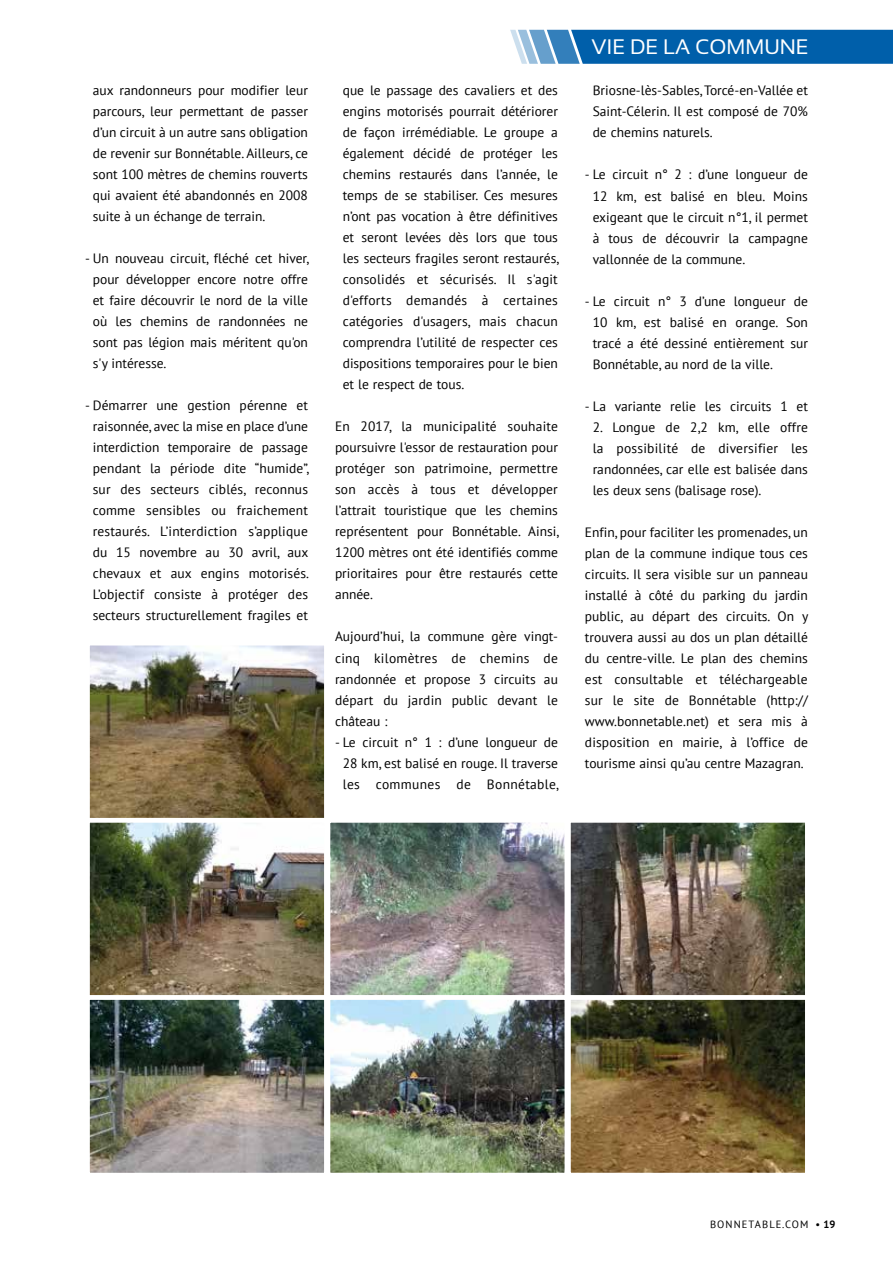
<style>
.page{position:relative;width:893px;height:1263px;background:#fff}
.page>*{position:absolute;margin:0;border:0;box-sizing:border-box;transform-origin:0 0}
.t1{font:21px "Sansation";color:#fff}
.t2{font:13.5px/21px "PT Sans";color:#000;text-align:justify}
.t3{font:10.5px "PT Sans";letter-spacing:.105em;color:#000}
.s1{font-weight:700}
</style>
<div class="page">
<svg style="left:510px;top:30px;width:383px;height:34px;background:#196fb2"></svg>
<img style="left:91px;top:647px;width:232px;height:524px">
<div style="left:85px;top:641px;width:244px;height:182px;border:5px solid #fff"></div>
<div style="left:85px;top:818px;width:244px;height:182px;border:5px solid #fff"></div>
<div style="left:85px;top:995px;width:244px;height:182px;border:5px solid #fff"></div>
<img style="left:331px;top:824px;width:473px;height:347px">
<div style="left:325px;top:818px;width:244px;height:182px;border:5px solid #fff"></div>
<div style="left:325px;top:995px;width:244px;height:182px;border:5px solid #fff"></div>
<div style="left:566px;top:818px;width:244px;height:182px;border:5px solid #fff"></div>
<div style="left:566px;top:995px;width:244px;height:182px;border:5px solid #fff"></div>
<p class="t2" style="left:93px;top:80px;width:217px">aux randonneurs pour modifier leur parcours, leur permettant de passer d’un circuit à un autre sans obligation de revenir sur Bonnétable. Ailleurs, ce sont 100 mètres de chemins rouverts qui avaient été abandonnés en 2008 suite à un échange de terrain.</p>
<p class="t2" style="left:93px;top:248px;width:218px;text-indent:-8px">- Un nouveau circuit, fléché cet hiver, pour développer encore notre offre et faire découvrir le nord de la ville où les chemins de randonnées ne sont pas légion mais méritent qu'on s'y intéresse.</p>
<p class="t2" style="left:85px;top:395px;width:226px;text-align:center">- Démarrer une gestion pérenne et raisonnée, avec la mise en place d’une interdiction temporaire de passage pendant la période dite “humide”, sur des secteurs ciblés, reconnus comme sensibles ou fraichement restaurés. L’interdiction s’applique du 15 novembre au 30 avril, aux chevaux et aux engins motorisés.<br>L’objectif consiste à protéger des secteurs structurellement fragiles et</p>
<p class="t2" style="left:343px;top:80px;width:218px">que le passage des cavaliers et des engins motorisés pourrait détériorer de façon irrémédiable. Le groupe a également décidé de protéger les chemins restaurés dans l’année, le temps de se stabiliser. Ces mesures n’ont pas vocation à être définitives et seront levées dès lors que tous les secteurs fragiles seront restaurés, consolidés et sécurisés. Il s'agit d'efforts demandés à certaines catégories d'usagers, mais chacun comprendra l’utilité de respecter ces dispositions temporaires pour le bien et le respect de tous.</p>
<p class="t2" style="left:335px;top:416px;width:226px">En 2017, la municipalité souhaite poursuivre l'essor de restauration pour protéger son patrimoine, permettre son accès à tous et développer l’attrait touristique que les chemins représentent pour Bonnétable. Ainsi, 1200 mètres ont été identifiés comme prioritaires pour être restaurés cette année.</p>
<p class="t2" style="left:335px;top:626px;width:225px">Aujourd’hui, la commune gère vingt&shy;cinq kilomètres de chemins de randonnée et propose 3 circuits au départ du jardin public devant le château :</p>
<p class="t2" style="left:335px;top:731px;width:225px;text-align:center">- Le circuit n° 1 : d’une longueur de<br>28 km, est balisé en rouge. Il traverse les communes de Bonnétable,</p>
<h1 class="t1" style="left:591px;top:35px;width:219px">VIE DE LA COMMUNE</h1>
<p class="t2" style="left:593px;top:80px;width:217px">Briosne-lès-Sables, Torcé-en-Vallée et Saint-Célerin. Il est composé de 70% de chemins naturels.</p>
<p class="t2" style="left:593px;top:164px;width:217px;text-indent:-8px">- Le circuit n° 2 : d’une longueur de 12 km, est balisé en bleu. Moins exigeant que le circuit n°1, il permet à tous de découvrir la campagne vallonnée de la commune.</p>
<p class="t2" style="left:593px;top:290px;width:217px;text-indent:-8px">- Le circuit n° 3 d’une longueur de 10 km, est balisé en orange. Son tracé a été dessiné entièrement sur Bonnétable, au nord de la ville.</p>
<p class="t2" style="left:585px;top:395px;width:224px">- La variante relie les circuits 1 et</p>
<p class="t2" style="left:593px;top:416px;width:217px">2. Longue de 2,2 km, elle offre la possibilité de diversifier les randonnées, car elle est balisée dans les deux sens (balisage rose).</p>
<p class="t2" style="left:585px;top:521px;width:225px">Enfin, pour faciliter les promenades, un plan de la commune indique tous ces circuits. Il sera visible sur un panneau installé à côté du parking du jardin public, au départ des circuits. On y trouvera aussi au dos un plan détaillé du centre-ville. Le plan des chemins est consultable et téléchargeable sur le site de Bonnétable (http:// www.bonnetable.net) et sera mis à disposition en mairie, à l’office de tourisme ainsi qu’au centre Mazagran.</p>
<p class="t3" style="left:710px;top:1218px;width:127px">BONNETABLE.COM • <span class="s1">19</span></p>
</div>
